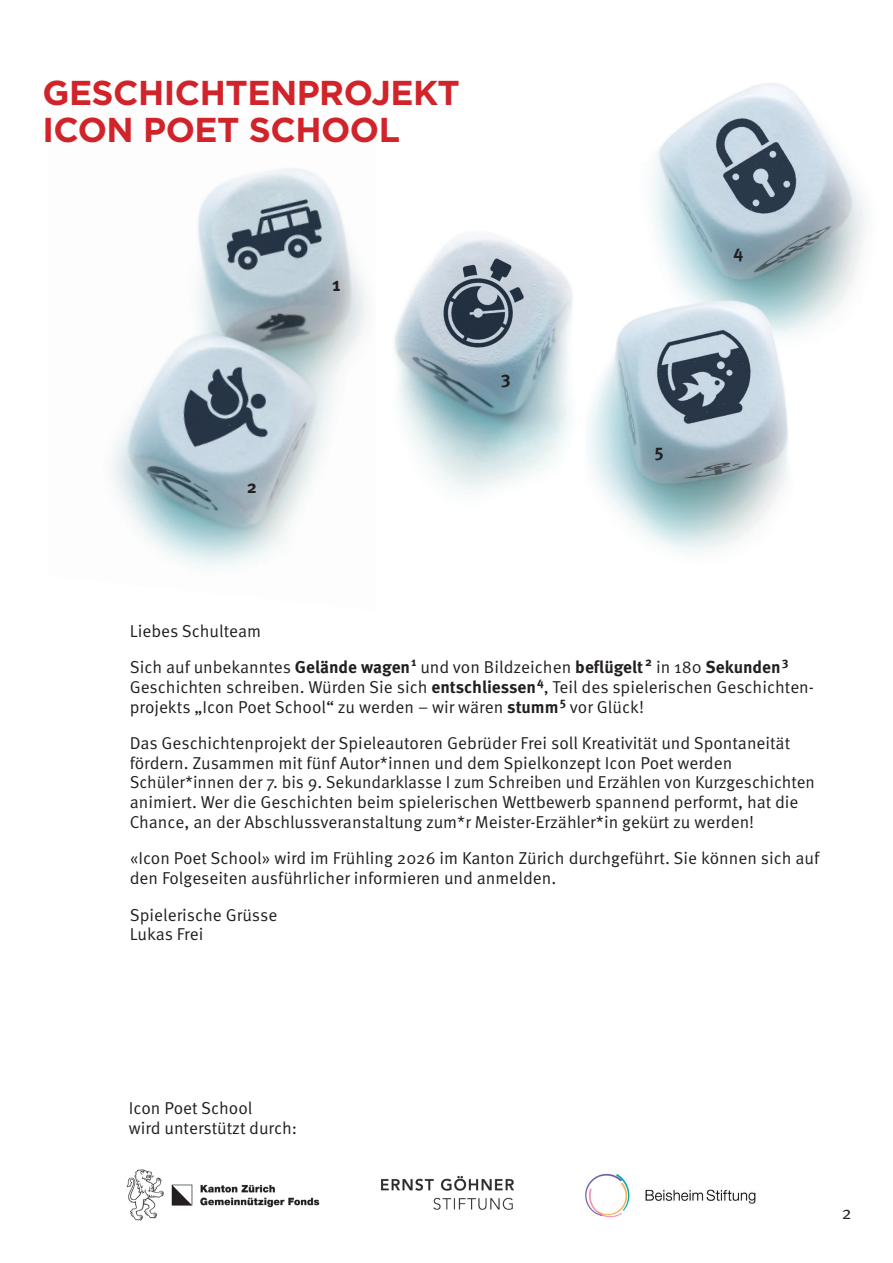
<style>
.page{position:relative;width:893px;height:1263px;background:#fff}
.page>*{position:absolute;margin:0;border:0;box-sizing:border-box;transform-origin:0 0}
.t1{font:700 34.5px/36.5px "Gotham";letter-spacing:-.015em;color:#d1232a}
.t2{font:700 19.5px "Meta Pro";color:#231f20}
.t3{font:700 18px "Meta Pro";color:#231f20}
.t4{font:18px "Meta Pro";color:#231f20}
.t5{font:17.25px/19.8px "Meta Pro";color:#231f20}
.s1{font-weight:700}
</style>
<div class="page">
<img style="left:112px;top:168px;width:255px;height:399px">
<img style="left:588px;top:83px;width:279px;height:469px">
<img style="left:394px;top:232px;width:179px;height:260px">
<img style="left:381px;top:1175px;width:133px;height:35px">
<img style="left:126px;top:1169px;width:194px;height:52px">
<img style="left:585px;top:1173px;width:171px;height:45px">
<h1 class="t1" style="left:43px;top:75px;width:419px">GESCHICHTENPROJEKT<br>ICON POET SCHOOL</h1>
<p class="t2" style="left:332px;top:269px;width:10px">1</p>
<p class="t3" style="left:247px;top:472px;width:12px">2</p>
<p class="t3" style="left:501px;top:363px;width:11px">3</p>
<p class="t3" style="left:733px;top:237px;width:11px">4</p>
<p class="t3" style="left:654px;top:436px;width:11px">5</p>
<p class="t5" style="left:130px;top:611px;width:660px;line-height:36.3px">Liebes Schulteam<br>Sich auf unbekanntes <span class="s1">Gelände wagen</span><sup>1</sup> und von Bildzeichen <span class="s1">beflügelt</span> <sup>2</sup> in 180 <span class="s1">Sekunden</span><sup>3</sup></p>
<p class="t5" style="left:130px;top:676px;width:686px">Geschichten schreiben. Würden Sie sich <span class="s1">entschliessen</span><sup>4</sup>, Teil des spielerischen Geschichten&shy;projekts „Icon Poet School“ zu werden – wir wären <span class="s1">stumm</span><sup>5</sup> vor Glück!</p>
<p class="t5" style="left:130px;top:732px;width:687px">Das Geschichtenprojekt der Spieleautoren Gebrüder Frei soll Kreativität und Spontaneität fördern. Zusammen mit fünf Autor*innen und dem Spielkonzept Icon Poet werden Schüler*innen der 7. bis 9. Sekundarklasse I zum Schreiben und Erzählen von Kurzgeschichten animiert. Wer die Geschichten beim spielerischen Wettbewerb spannend performt, hat die Chance, an der Abschlussveranstaltung zum*r Meister-Erzähler*in gekürt zu werden!</p>
<p class="t5" style="left:130px;top:847px;width:691px">«Icon Poet School» wird im Frühling 2026 im Kanton Zürich durchgeführt. Sie können sich auf den Folgeseiten ausführlicher informieren und anmelden.</p>
<p class="t5" style="left:130px;top:903px;width:149px">Spielerische Grüsse<br>Lukas Frei</p>
<p class="t5" style="left:129px;top:1097px;width:170px">Icon Poet School<br>wird unterstützt durch:</p>
<p class="t4" style="left:842px;top:1199px;width:11px">2</p>
</div>
